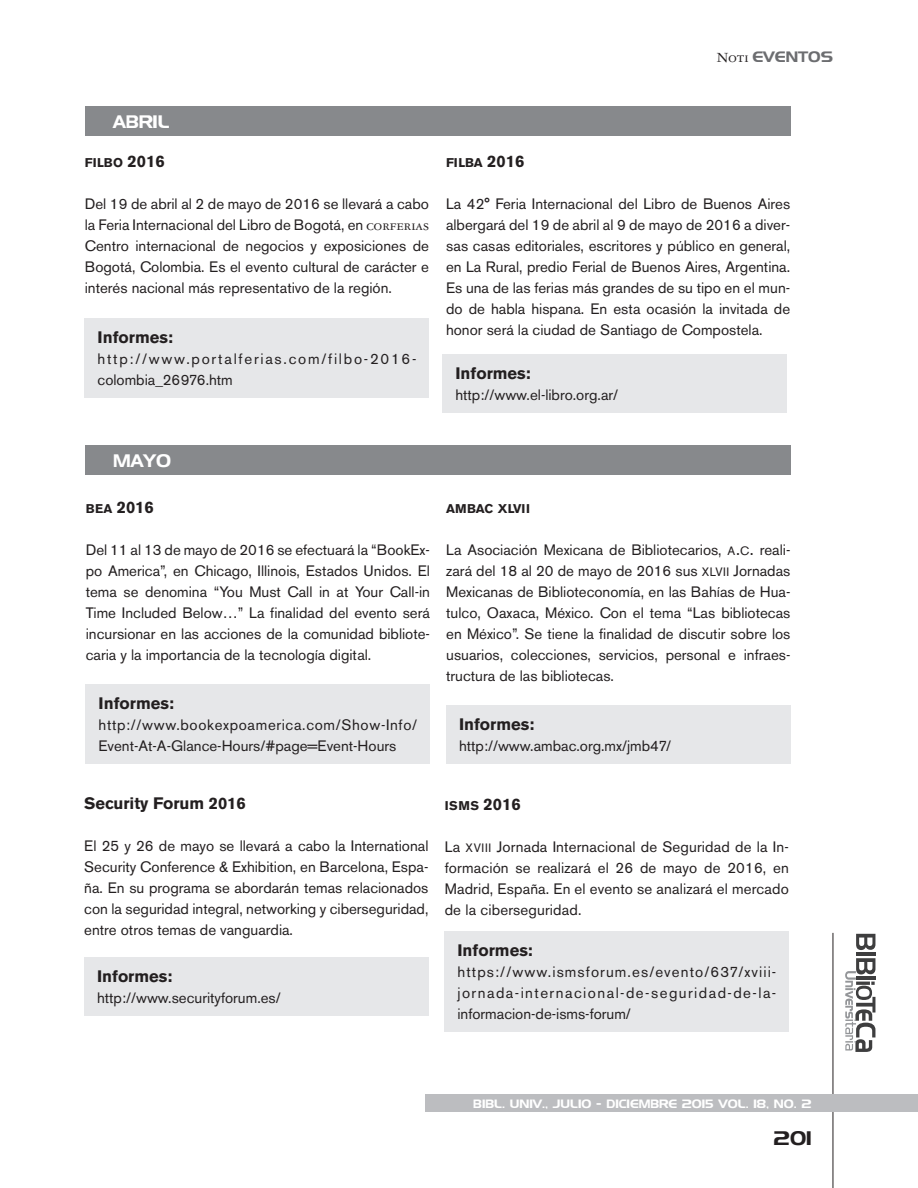
<style>
.page{position:relative;width:918px;height:1188px;background:#fff}
.page>*{position:absolute;margin:0;border:0;box-sizing:border-box;transform-origin:0 0}
.t1{font:19.5px "Denmark";color:#231f20}
.NOTICIAS_-_cabeza{font:18px "Denmark";color:#fff}
.NOTICIAS_-_subtitulo{font:700 16.5px "Akzidenz Grotesk BE";color:#231f20}
.NOTICIAS_-_cuerpo{font:15px/21px "Akzidenz Grotesk BE";color:#231f20;text-align:justify}
.NOTICIAS_-_url{font:15px/21px "Akzidenz Grotesk BE";color:#231f20;text-align:justify}
.NOTICIAS_-_url-2{font:15px/21px "Akzidenz Grotesk BE";letter-spacing:.045em;color:#231f20}
.NOTICIAS_-_url-3{font:15px/21px "Akzidenz Grotesk BE";letter-spacing:.115em;color:#231f20}
.t2{font:15px "Denmark";color:#6c6d70}
.NOTICIAS_-_subtitulo-2{font:700 12.6px "Akzidenz Grotesk BE";color:#231f20}
.t3{font:12px "Denmark";color:#fff}
.s1{font-family:"Garamond Three SC";color:#231f20}
.s2{font-size:16.5px}
.s3{font-family:"Garamond Three SC"}
.s4{font-size:12.6px}
.s5{font-size:12.15px}
.s6{font-size:17.25px}
</style>
<div class="page">
<hr style="left:833px;top:933px;width:1px;height:255px;background:#231f20">
<svg style="left:856px;top:934px;width:19px;height:16px"></svg>
<hr style="left:856px;top:952px;width:19px;height:4px;background:#3e3e3f">
<svg style="left:845px;top:958px;width:30px;height:94px"></svg>
<div style="left:425px;top:1094px;width:493px;height:17px;background:#bcbdc0"></div>
<div style="left:86px;top:684px;width:344px;height:80px;background:#e6e7e9"></div>
<div style="left:443px;top:354px;width:344px;height:59px;background:#e6e7e9"></div>
<div style="left:85px;top:318px;width:344px;height:80px;background:#e6e7e9"></div>
<div style="left:446px;top:705px;width:344px;height:59px;background:#e6e7e9"></div>
<div style="left:85px;top:106px;width:705px;height:30px;background:#87898c"></div>
<div style="left:85px;top:446px;width:705px;height:29px;background:#87898c"></div>
<div style="left:84px;top:957px;width:344px;height:59px;background:#e6e7e9"></div>
<div style="left:445px;top:931px;width:344px;height:101px;background:#e6e7e9"></div>
<p class="t2" style="left:717px;top:48px;width:118px"><span class="s1">Noti</span> EVENTOS</p>
<p class="NOTICIAS_-_cabeza" style="left:113px;top:111px;width:58px">ABRIL</p>
<p class="NOTICIAS_-_subtitulo-2" style="left:85px;top:155px;width:81px">FILBO <span class="s2">2016</span></p>
<p class="NOTICIAS_-_cuerpo" style="left:85px;top:193px;width:346px">Del 19 de abril al 2 de mayo de 2016 se llevará a cabo la Feria Internacional del Libro de Bogotá, en <span class="s3">corferias </span>Centro internacional de negocios y exposiciones de Bogotá, Colombia. Es el evento cultural de carácter e interés nacional más representativo de la región.</p>
<p class="NOTICIAS_-_subtitulo" style="left:98px;top:328px;width:77px">Informes:</p>
<p class="NOTICIAS_-_url-3" style="left:98px;top:349px;width:320px">http://www.portalferias.com/filbo-2016- colombia_26976.htm</p>
<p class="NOTICIAS_-_subtitulo-2" style="left:446px;top:155px;width:80px">FILBA <span class="s2">2016</span></p>
<p class="NOTICIAS_-_cuerpo" style="left:446px;top:193px;width:346px">La 42° Feria Internacional del Libro de Buenos Aires albergará del 19 de abril al 9 de mayo de 2016 a diver&shy;sas casas editoriales, escritores y público en general, en La Rural, predio Ferial de Buenos Aires, Argentina.<br>Es una de las ferias más grandes de su tipo en el mun&shy;do de habla hispana. En esta ocasión la invitada de honor será la ciudad de Santiago de Compostela.</p>
<p class="NOTICIAS_-_subtitulo" style="left:455px;top:364px;width:77px">Informes:</p>
<p class="NOTICIAS_-_url" style="left:455px;top:384px;width:164px">http://www.el-libro.org.ar/</p>
<p class="NOTICIAS_-_cabeza" style="left:113px;top:450px;width:59px">MAYO</p>
<p class="NOTICIAS_-_subtitulo" style="left:86px;top:498px;width:70px"><span class="s4">BEA</span> 2016</p>
<p class="NOTICIAS_-_cuerpo" style="left:86px;top:540px;width:346px">Del 11 al 13 de mayo de 2016 se efectuará la “BookEx&shy;po America”, en Chicago, Illinois, Estados Unidos. El tema se denomina “You Must Call in at Your Call-in Time Included Below…” La finalidad del evento será incursionar en las acciones de la comunidad bibliote&shy;caria y la importancia de la tecnología digital.</p>
<p class="NOTICIAS_-_subtitulo" style="left:99px;top:694px;width:77px">Informes:</p>
<p class="NOTICIAS_-_url-2" style="left:99px;top:715px;width:320px">http://www.bookexpoamerica.com/Show-Info/<br>Event-At-A-Glance-Hours/#page=Event-Hours</p>
<p class="NOTICIAS_-_subtitulo-2" style="left:446px;top:502px;width:85px">AMBAC XLVII</p>
<p class="NOTICIAS_-_cuerpo" style="left:446px;top:540px;width:346px">La Asociación Mexicana de Bibliotecarios, <span class="s5">A</span><span class="s6">.</span><span class="s5">C</span><span class="s6">.</span> reali&shy;zará del 18 al 20 de mayo de 2016 sus <span class="s5">XLVII</span> Jornadas Mexicanas de Biblioteconomía, en las Bahías de Hua&shy;tulco, Oaxaca, México. Con el tema “Las bibliotecas en México”. Se tiene la finalidad de discutir sobre los usuarios, colecciones, servicios, personal e infraes&shy;tructura de las bibliotecas.</p>
<p class="NOTICIAS_-_subtitulo" style="left:459px;top:715px;width:77px">Informes:</p>
<p class="NOTICIAS_-_url" style="left:459px;top:736px;width:214px">http://www.ambac.org.mx/jmb47/</p>
<p class="NOTICIAS_-_subtitulo" style="left:84px;top:794px;width:163px">Security Forum 2016</p>
<p class="NOTICIAS_-_cuerpo" style="left:84px;top:835px;width:346px">El 25 y 26 de mayo se llevará a cabo la International Security Conference &amp; Exhibition, en Barcelona, Espa&shy;ña. En su programa se abordarán temas relacionados con la seguridad integral, networking y ciberseguridad, entre otros temas de vanguardia.</p>
<p class="NOTICIAS_-_subtitulo" style="left:97px;top:967px;width:77px">Informes:</p>
<p class="NOTICIAS_-_url" style="left:97px;top:987px;width:185px">http://www.securityforum.es/</p>
<p class="NOTICIAS_-_subtitulo-2" style="left:445px;top:798px;width:77px">ISMS <span class="s2">2016</span></p>
<p class="NOTICIAS_-_cuerpo" style="left:445px;top:836px;width:346px">La <span class="s5">XVIII</span> Jornada Internacional de Seguridad de la In&shy;formación se realizará el 26 de mayo de 2016, en Madrid, España. En el evento se analizará el mercado de la ciberseguridad.</p>
<p class="NOTICIAS_-_subtitulo" style="left:458px;top:941px;width:77px">Informes:</p>
<p class="NOTICIAS_-_url" style="left:458px;top:961px;width:320px">https://www.ismsforum.es/evento/637/xviii&shy;jornada-internacional-de-seguridad-de-la&shy;informacion-de-isms-forum/</p>
<p class="t3" style="left:473px;top:1096px;width:340px">BIBL. UNIV., JULIO - DICIEMBRE 2015 VOL. 18, NO. 2</p>
<h1 class="t1" style="left:774px;top:1127px;width:40px">201</h1>
</div>
